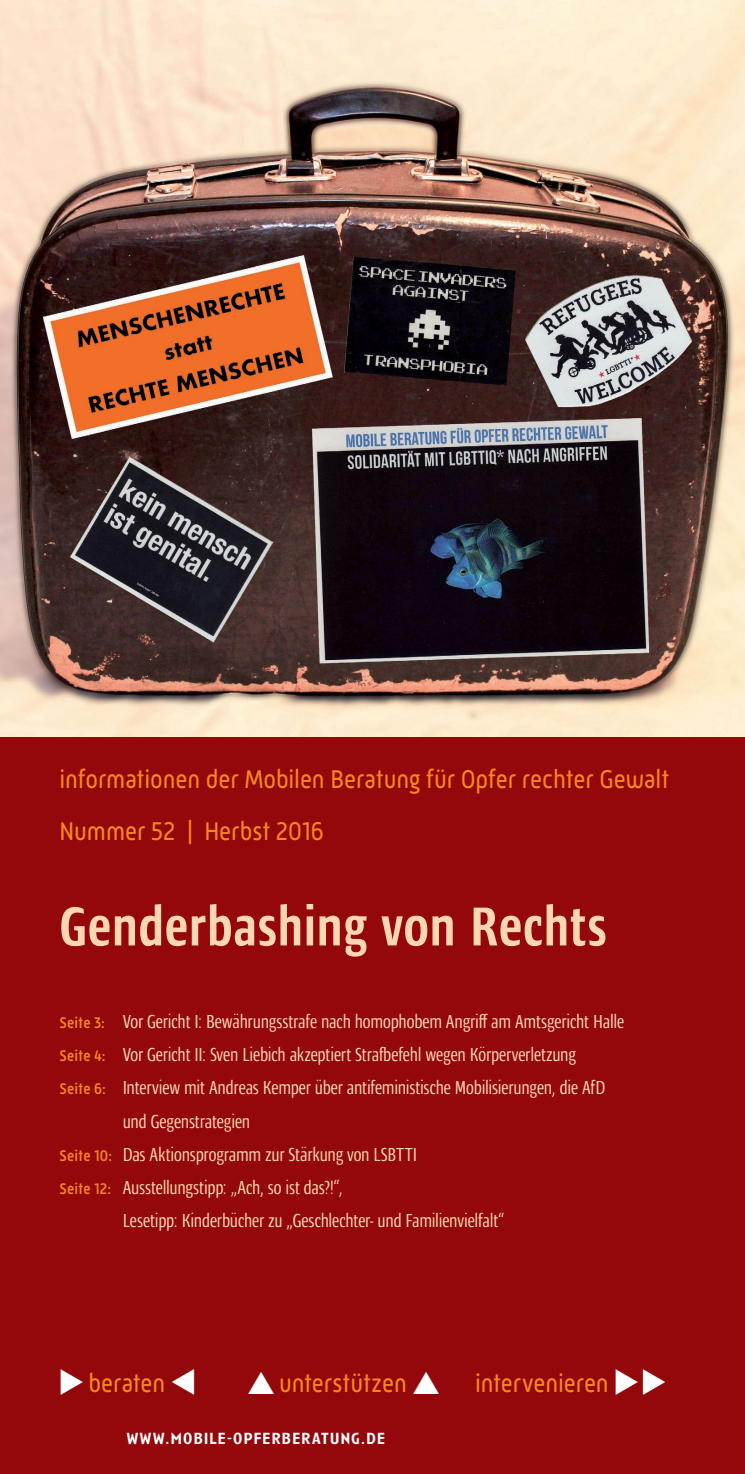
<style>
.page{position:relative;width:745px;height:1474px;background:#fff}
.page>*{position:absolute;margin:0;border:0;box-sizing:border-box;transform-origin:0 0}
.t1{font:700 56px "Ardoise Pro Tight";letter-spacing:.01em;color:#fed6b2}
.t2{font:26.25px "Mic 32 New Rounded";letter-spacing:-.005em;color:#f6861f;scale:.9 1}
.t3{font:19.25px "Ardoise Pro Tight";letter-spacing:-.01em;color:#fed6b2}
.t4{font:600 16.62px "Anisette Std";letter-spacing:.05em;color:#fff}
.s1{font-family:"Mic 32 New Rounded";font-weight:500;font-size:15.75px;color:#f6861f}
</style>
<div class="page">
<div style="left:0;top:737px;width:744px;height:736px;background:#94070a"></div>
<img style="left:0;top:0;width:744px;height:737px">
<p class="t2" style="left:60px;top:764px;width:678px">informationen der Mobilen Beratung für Opfer rechter Gewalt</p>
<p class="t2" style="left:60px;top:816px;width:295px">Nummer 52 | Herbst 2016</p>
<p class="t1" style="left:60px;top:885px;width:548px">Genderbashing von Rechts</p>
<p class="t3" style="left:60px;top:1006px;width:565px"><span class="s1">Seite 3:</span> Vor Gericht I: Bewährungsstrafe nach homophobem Angriff am Amtsgericht Halle</p>
<p class="t3" style="left:60px;top:1040px;width:517px"><span class="s1">Seite 4:</span> Vor Gericht II: Sven Liebich akzeptiert Strafbefehl wegen Körperverletzung</p>
<p class="t3" style="left:60px;top:1073px;width:546px"><span class="s1">Seite 6:</span> Interview mit Andreas Kemper über antifeministische Mobilisierungen, die AfD</p>
<p class="t3" style="left:123px;top:1106px;width:129px">und Gegenstrategien</p>
<p class="t3" style="left:60px;top:1139px;width:359px"><span class="s1">Seite 10:</span> Das Aktionsprogramm zur Stärkung von LSBTTI</p>
<p class="t3" style="left:60px;top:1173px;width:284px"><span class="s1">Seite 12:</span> Ausstellungstipp: „Ach, so ist das?!“,</p>
<p class="t3" style="left:123px;top:1206px;width:383px">Lesetipp: Kinderbücher zu „Geschlechter- und Familienvielfalt“</p>
<p class="t2" style="left:89px;top:1367px;width:86px">beraten</p>
<p class="t2" style="left:279px;top:1367px;width:143px">unterstützen</p>
<p class="t2" style="left:475px;top:1367px;width:150px">intervenieren</p>
<p class="t4" style="left:126px;top:1429px;width:260px">WWW.MOBILE-OPFERBERATUNG.DE</p>
</div>
